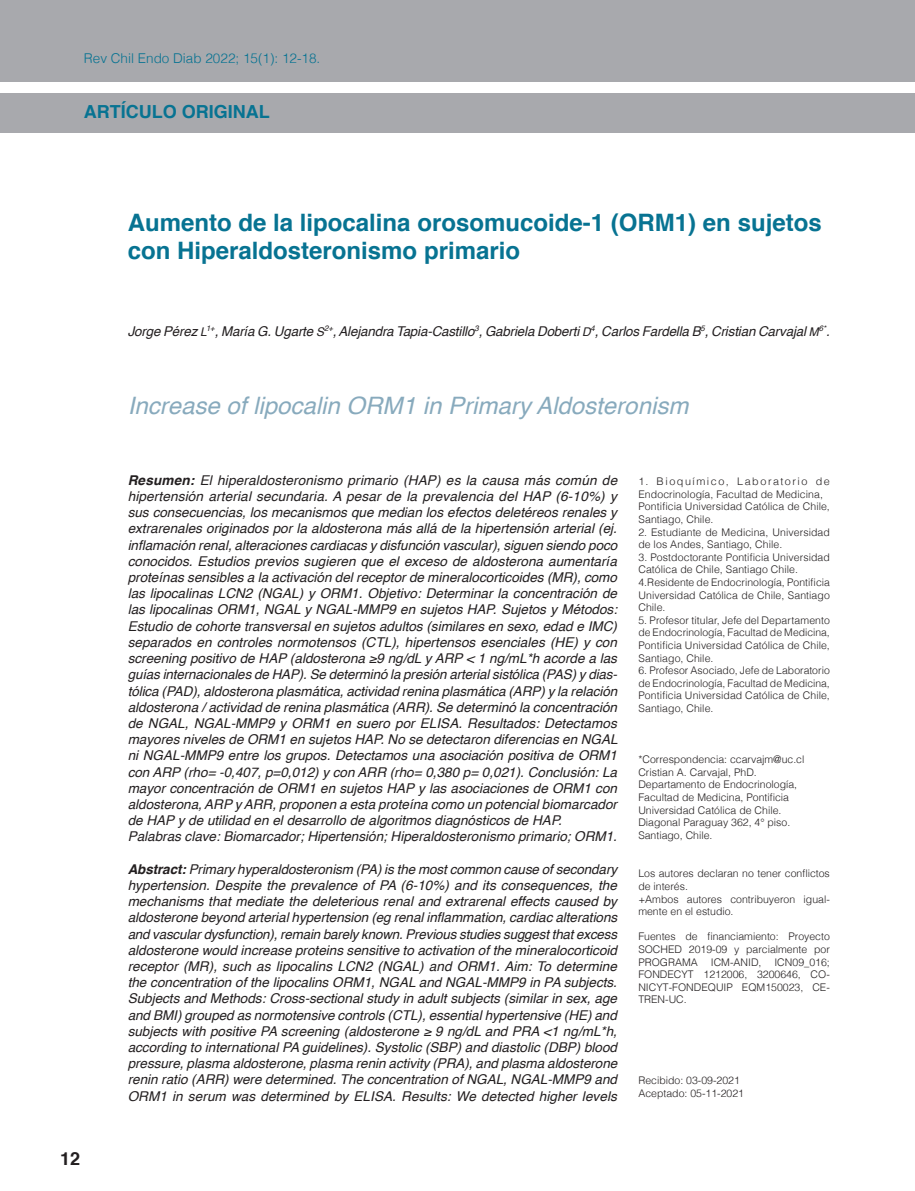
<style>
.page{position:relative;width:915px;height:1191px;background:#fff}
.page>*{position:absolute;margin:0;border:0;box-sizing:border-box;transform-origin:0 0}
.Título{font:700 24px/28.8px "Helvetica";color:#077392}
.Titule{font:italic 24px "Helvetica";color:#88aabd}
.t1{font:700 18px "Helvetica";color:#077392}
.t2{font:700 18px "Helvetica";color:#231f20}
.Abstract{font:italic 13.5px/16.2px "Helvetica";color:#231f20;text-align:justify}
.Autores{font:italic 13.5px "Helvetica";letter-spacing:-.01em;color:#231f20}
.t3{font:300 13.5px "Helvetica";color:#077392}
.Afilacion_1{font:300 10.5px/12.6px "Helvetica";letter-spacing:.01em;color:#231f20}
.Correspondencia{font:300 10.5px/12.6px "Helvetica";color:#231f20}
.s1{font-size:12px}
.s2{font-weight:700}
</style>
<div class="page">
<div style="left:0;top:0;width:914px;height:81px;background:#a8a9ad"></div>
<div style="left:0;top:93px;width:914px;height:40px;background:#a8a9ad"></div>
<p class="t3" style="left:84px;top:46px;width:238px">Rev Chil Endo Diab 2022; 15(1): 12-18.</p>
<h2 class="t1" style="left:84px;top:97px;width:187px">ARTÍCULO ORIGINAL</h2>
<p class="Título" style="left:128px;top:208px;width:695px">Aumento de la lipocalina orosomucoide-1 (ORM1) en sujetos con Hiperaldosteronismo primario</p>
<p class="Autores" style="left:128px;top:320px;width:703px">Jorge Pérez <span class="s1">L</span><sup>1+</sup>, María G. Ugarte <span class="s1">S</span><sup>2+</sup>, Alejandra Tapia-Castillo<sup>3</sup>, Gabriela Doberti <span class="s1">D</span><sup>4</sup>, Carlos Fardella B<sup>5</sup>, Cristian Carvajal <span class="s1">M</span><sup>6*</sup>.</p>
<p class="Titule" style="left:128px;top:386px;width:562px">Increase of lipocalin ORM1 in Primary Aldosteronism</p>
<h2 class="t2" style="left:60px;top:1144px;width:22px">12</h2>
<p class="Abstract" style="left:128px;top:472px;width:491px"><span class="s2">Resumen:</span> El hiperaldosteronismo primario (HAP) es la causa más común de hipertensión arterial secundaria. A pesar de la prevalencia del HAP (6-10%) y sus consecuencias, los mecanismos que median los efectos deletéreos renales y extrarenales originados por la aldosterona más allá de la hipertensión arterial (ej. inflamación renal, alteraciones cardiacas y disfunción vascular), siguen siendo poco conocidos. Estudios previos sugieren que el exceso de aldosterona aumentaría proteínas sensibles a la activación del receptor de mineralocorticoides (MR), como las lipocalinas LCN2 (NGAL) y ORM1. Objetivo: Determinar la concentración de las lipocalinas ORM1, NGAL y NGAL-MMP9 en sujetos HAP. Sujetos y Métodos:<br>Estudio de cohorte transversal en sujetos adultos (similares en sexo, edad e IMC) separados en controles normotensos (CTL), hipertensos esenciales (HE) y con screening positivo de HAP (aldosterona ≥9 ng/dL y ARP &lt; 1 ng/mL*h acorde a las guías internacionales de HAP). Se determinó la presión arterial sistólica (PAS) y dias&shy;tólica (PAD), aldosterona plasmática, actividad renina plasmática (ARP) y la relación aldosterona / actividad de renina plasmática (ARR). Se determinó la concentración de NGAL, NGAL-MMP9 y ORM1 en suero por ELISA. Resultados: Detectamos mayores niveles de ORM1 en sujetos HAP. No se detectaron diferencias en NGAL ni NGAL-MMP9 entre los grupos. Detectamos una asociación positiva de ORM1 con ARP (rho= -0,407, p=0,012) y con ARR (rho= 0,380 p= 0,021). Conclusión: La mayor concentración de ORM1 en sujetos HAP y las asociaciones de ORM1 con aldosterona, ARP y ARR, proponen a esta proteína como un potencial biomarcador de HAP y de utilidad en el desarrollo de algoritmos diagnósticos de HAP.</p>
<p class="Abstract" style="left:128px;top:829px;width:490px">Palabras clave: Biomarcador; Hipertensión; Hiperaldosteronismo primario; ORM1.</p>
<p class="Abstract" style="left:128px;top:861px;width:491px"><span class="s2">Abstract:</span> Primary hyperaldosteronism (PA) is the most common cause of secondary hypertension. Despite the prevalence of PA (6-10%) and its consequences, the mechanisms that mediate the deleterious renal and extrarenal effects caused by aldosterone beyond arterial hypertension (eg renal inflammation, cardiac alterations and vascular dysfunction), remain barely known. Previous studies suggest that excess aldosterone would increase proteins sensitive to activation of the mineralocorticoid receptor (MR), such as lipocalins LCN2 (NGAL) and ORM1. Aim: To determine the concentration of the lipocalins ORM1, NGAL and NGAL-MMP9 in PA subjects.<br>Subjects and Methods: Cross-sectional study in adult subjects (similar in sex, age and BMI) grouped as normotensive controls (CTL), essential hypertensive (HE) and subjects with positive PA screening (aldosterone ≥ 9 ng/dL and PRA &lt;1 ng/mL*h, according to international PA guidelines). Systolic (SBP) and diastolic (DBP) blood pressure, plasma aldosterone, plasma renin activity (PRA), and plasma aldosterone renin ratio (ARR) were determined. The concentration of NGAL, NGAL-MMP9 and ORM1 in serum was determined by ELISA. Results: We detected higher levels</p>
<p class="Afilacion_1" style="left:638px;top:474px;width:193px">1. Bioquímico, Laboratorio de<br>Endocrinología, Facultad de Medicina,</p>
<p class="Afilacion_1" style="left:638px;top:499px;width:193px">Pontificia Universidad Católica de Chile,<br>Santiago, Chile.</p>
<p class="Afilacion_1" style="left:638px;top:525px;width:193px">2. Estudiante de Medicina, Universidad de los Andes, Santiago, Chile.</p>
<p class="Afilacion_1" style="left:638px;top:550px;width:193px">3. Postdoctorante Pontificia Universidad<br>Católica de Chile, Santiago Chile.</p>
<p class="Afilacion_1" style="left:638px;top:575px;width:193px;text-align:justify">4.Residente de Endocrinología, Pontificia Universidad Católica de Chile, Santiago Chile.</p>
<p class="Afilacion_1" style="left:638px;top:613px;width:193px;text-align:justify">5. Profesor titular, Jefe del Departamento de Endocrinología, Facultad de Medicina, Pontificia Universidad Católica de Chile, Santiago, Chile.</p>
<p class="Afilacion_1" style="left:638px;top:663px;width:193px;text-align:justify">6. Profesor Asociado, Jefe de Laboratorio de Endocrinología, Facultad de Medicina, Pontificia Universidad Católica de Chile, Santiago, Chile.</p>
<p class="Correspondencia" style="left:638px;top:752px;width:167px">*Correspondencia: ccarvajm@uc.cl</p>
<p class="Correspondencia" style="left:638px;top:765px;width:120px">Cristian A. Carvajal, PhD.</p>
<p class="Correspondencia" style="left:638px;top:777px;width:160px">Departamento de Endocrinología,</p>
<p class="Correspondencia" style="left:638px;top:790px;width:152px">Facultad de Medicina, Pontificia</p>
<p class="Correspondencia" style="left:638px;top:803px;width:144px">Universidad Católica de Chile.</p>
<p class="Correspondencia" style="left:638px;top:815px;width:153px">Diagonal Paraguay 362, 4° piso.</p>
<p class="Correspondencia" style="left:638px;top:828px;width:76px">Santiago, Chile.</p>
<p class="Correspondencia" style="left:638px;top:866px;width:193px">Los autores declaran no tener conflictos de interés.</p>
<p class="Correspondencia" style="left:638px;top:891px;width:193px">+Ambos autores contribuyeron igual&shy;mente en el estudio.</p>
<p class="Correspondencia" style="left:638px;top:929px;width:193px;text-align:justify">Fuentes de financiamiento: Proyecto SOCHED 2019-09 y parcialmente por PROGRAMA ICM-ANID, ICN09_016; FONDECYT 1212006, 3200646, CO-NICYT-FONDEQUIP EQM150023, CE-TREN-UC.</p>
<p class="Correspondencia" style="left:638px;top:1073px;width:103px">Recibido: 03-09-2021</p>
<p class="Correspondencia" style="left:638px;top:1086px;width:107px">Aceptado: 05-11-2021</p>
</div>
